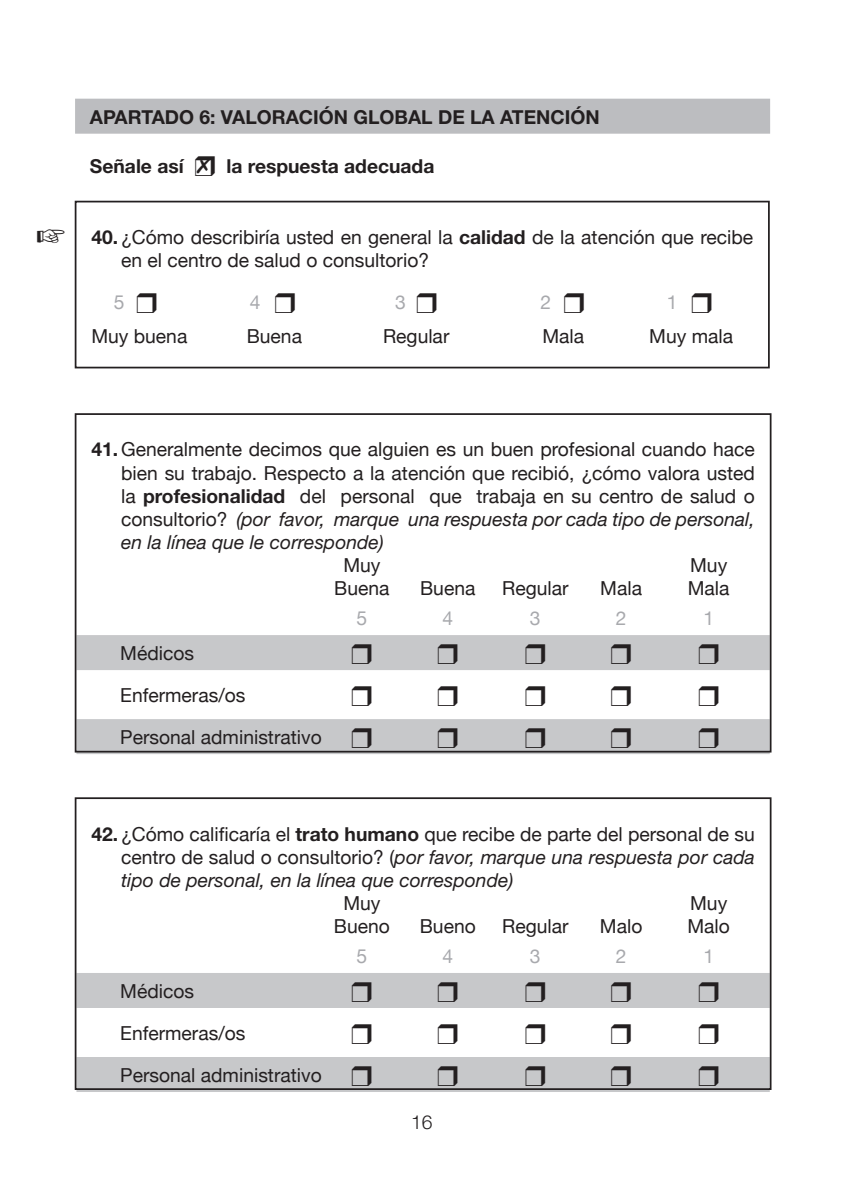
<style>
.page{position:relative;width:844px;height:1191px;background:#fff}
.page>*{position:absolute;margin:0;border:0;box-sizing:border-box;transform-origin:0 0}
.t1{font:19.25px/23.1px "Helvetica Neue";color:#231f20}
.t2{font:700 19.25px "Helvetica Neue";color:#231f20}
.t3{font:19.25px "Helvetica Neue";color:#a8a9ad}
.t4{font:300 19.25px "Helvetica Neue";color:#231f20}
.s1{font-weight:700}
.s2{font-style:italic}
</style>
<div class="page">
<div style="left:75px;top:99px;width:695px;height:35px;background:#bcbdc0"></div>
<div style="left:75px;top:201px;width:694px;height:167px;border:2px solid #231f20"></div>
<div style="left:76px;top:635px;width:693px;height:35px;background:#c7c8ca"></div>
<div style="left:76px;top:719px;width:693px;height:35px;background:#c7c8ca"></div>
<div style="left:75px;top:413px;width:696px;height:339px;border:2px solid #231f20"></div>
<div style="left:76px;top:973px;width:693px;height:35px;background:#c7c8ca"></div>
<div style="left:76px;top:1057px;width:693px;height:35px;background:#c7c8ca"></div>
<div style="left:75px;top:797px;width:696px;height:293px;border:2px solid #231f20"></div>
<p class="t2" style="left:90px;top:105px;width:511px">APARTADO 6: VALORACIÓN GLOBAL DE LA ATENCIÓN</p>
<p class="t2" style="left:90px;top:154px;width:95px">Señale así</p>
<p class="t2" style="left:226px;top:154px;width:209px">la respuesta adecuada</p>
<p class="t1" style="left:121px;top:225px;width:633px;text-indent:-30px"><span class="s1">40.</span> ¿Cómo describiría usted en general la <span class="s1">calidad</span> de la atención que recibe en el centro de salud o consultorio?</p>
<p class="t3" style="left:114px;top:291px;width:12px">5</p>
<p class="t3" style="left:250px;top:291px;width:12px">4</p>
<p class="t3" style="left:395px;top:291px;width:12px">3</p>
<p class="t3" style="left:540px;top:291px;width:12px">2</p>
<p class="t3" style="left:666px;top:291px;width:12px">1</p>
<p class="t1" style="left:91px;top:324px;width:97px">Muy buena</p>
<p class="t1" style="left:247px;top:324px;width:57px">Buena</p>
<p class="t1" style="left:383px;top:324px;width:68px">Regular</p>
<p class="t1" style="left:542px;top:324px;width:43px">Mala</p>
<p class="t1" style="left:649px;top:324px;width:85px">Muy mala</p>
<p class="t1" style="left:121px;top:438px;width:635px;text-align:justify;text-indent:-30px"><span class="s1">41.</span> Generalmente decimos que alguien es un buen profesional cuando hace bien su trabajo. Respecto a la atención que recibió, ¿cómo valora usted la <span class="s1">profesionalidad</span> del personal que trabaja en su centro de salud o consultorio? <span class="s2">(por favor, marque una respuesta por cada tipo de personal, en la línea que le corresponde)</span></p>
<p class="t1" style="left:343px;top:553px;width:39px">Muy</p>
<p class="t1" style="left:690px;top:553px;width:39px">Muy</p>
<p class="t1" style="left:334px;top:576px;width:57px">Buena</p>
<p class="t1" style="left:420px;top:576px;width:57px">Buena</p>
<p class="t1" style="left:502px;top:576px;width:68px">Regular</p>
<p class="t1" style="left:600px;top:576px;width:43px">Mala</p>
<p class="t1" style="left:687px;top:576px;width:43px">Mala</p>
<p class="t3" style="left:356px;top:607px;width:12px">5</p>
<p class="t3" style="left:442px;top:607px;width:12px">4</p>
<p class="t3" style="left:530px;top:607px;width:12px">3</p>
<p class="t3" style="left:615px;top:607px;width:12px">2</p>
<p class="t3" style="left:703px;top:607px;width:12px">1</p>
<p class="t1" style="left:120px;top:632px;width:203px;line-height:42px">Médicos<br>Enfermeras/os<br>Personal administrativo</p>
<p class="t1" style="left:121px;top:822px;width:635px;text-align:justify;text-indent:-30px"><span class="s1">42.</span> ¿Cómo calificaría el <span class="s1">trato humano</span> que recibe de parte del personal de su centro de salud o consultorio? (<span class="s2">por favor, marque una respuesta por cada tipo de personal, en la línea que corresponde)</span></p>
<p class="t1" style="left:343px;top:891px;width:39px">Muy</p>
<p class="t1" style="left:690px;top:891px;width:39px">Muy</p>
<p class="t1" style="left:334px;top:914px;width:57px">Bueno</p>
<p class="t1" style="left:419px;top:914px;width:57px">Bueno</p>
<p class="t1" style="left:502px;top:914px;width:68px">Regular</p>
<p class="t1" style="left:599px;top:914px;width:44px">Malo</p>
<p class="t1" style="left:687px;top:914px;width:44px">Malo</p>
<p class="t3" style="left:356px;top:944px;width:12px">5</p>
<p class="t3" style="left:442px;top:944px;width:12px">4</p>
<p class="t3" style="left:530px;top:944px;width:12px">3</p>
<p class="t3" style="left:615px;top:944px;width:12px">2</p>
<p class="t3" style="left:703px;top:944px;width:12px">1</p>
<p class="t1" style="left:120px;top:970px;width:203px;line-height:42px">Médicos<br>Enfermeras/os<br>Personal administrativo</p>
<p class="t4" style="left:411px;top:1110px;width:23px">16</p>
</div>
